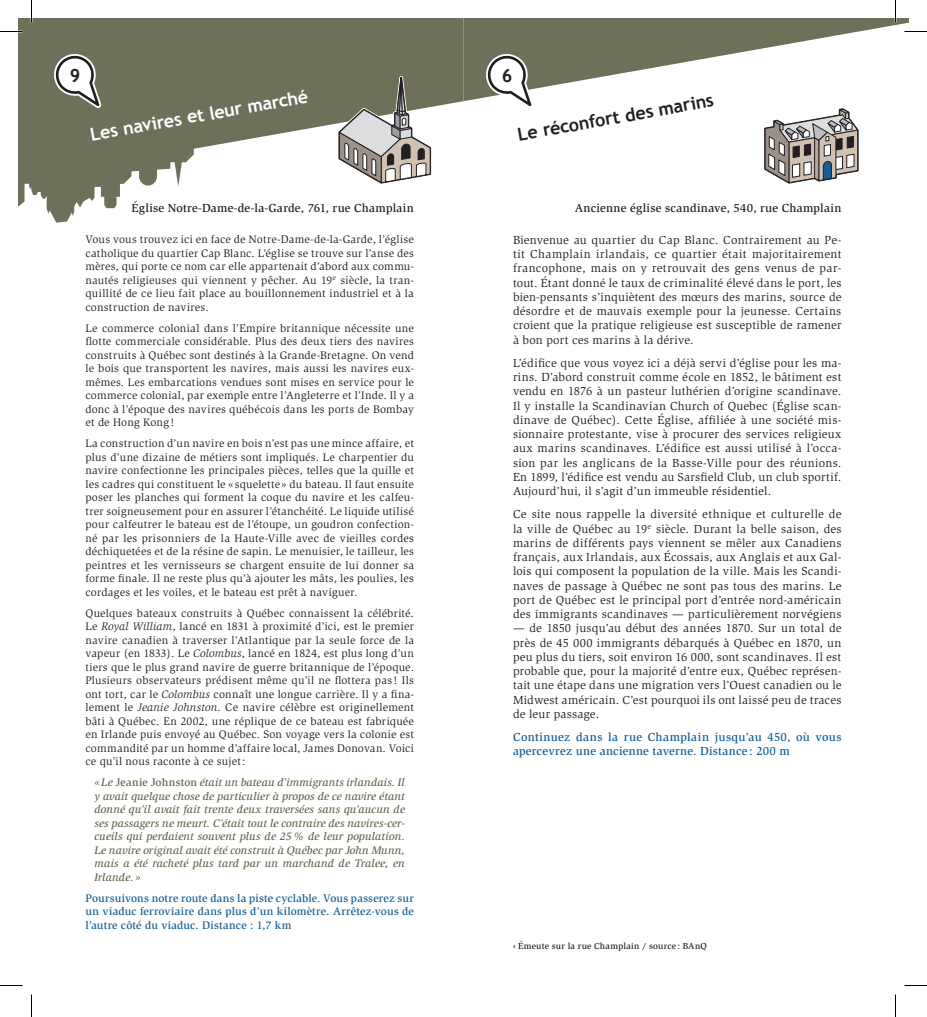
<style>
.page{position:relative;width:927px;height:1017px;background:#fff}
.page>*{position:absolute;margin:0;border:0;box-sizing:border-box;transform-origin:0 0}
.titre_blanc{font:700 18px "Trebuchet MS";color:#fff}
.titre_noir{font:700 18px "Trebuchet MS";color:#231f20}
.texte_regulier{font:12px/14.2px "Slimbach";letter-spacing:.02em;color:#231f20;text-align:justify}
.consignes{font:500 12px/14.2px "Slimbach";letter-spacing:.02em;color:#155d97}
.adresse{font:500 12px "Slimbach";letter-spacing:.02em;color:#231f20}
.texte_regulier-2{font:11.25px/13.5px "Slimbach";letter-spacing:.02em;color:#231f20;text-align:justify}
.testimonial{font:italic 500 11.25px/13.5px "Slimbach";letter-spacing:.01em;color:#60614b;text-align:justify}
.consignes-2{font:500 11.25px/13.5px "Slimbach";letter-spacing:.015em;color:#155d97;text-align:justify}
.source{font:500 9px "Slimbach";letter-spacing:.025em;color:#231f20}
.s1{font-style:italic}
.s2{font-style:normal}
.s3{font-weight:900}
</style>
<div class="page">
<svg style="left:18px;top:18px;width:446px;height:205px;fill:#6f705a"></svg>
<svg style="left:338px;top:76px;width:94px;height:108px"></svg>
<svg style="left:51px;top:53px;width:50px;height:55px"></svg>
<svg style="left:0;top:31px;width:22px;height:1px"></svg>
<svg style="left:0;top:985px;width:22px;height:1px"></svg>
<svg style="left:904px;top:985px;width:23px;height:1px"></svg>
<svg style="left:31px;top:0;width:1px;height:22px"></svg>
<svg style="left:31px;top:994px;width:1px;height:23px"></svg>
<svg style="left:464px;top:0;width:463px;height:184px"></svg>
<svg style="left:895px;top:994px;width:1px;height:23px"></svg>
<p class="titre_noir" style="left:70px;top:64px;width:12px">9</p>
<p class="titre_blanc" style="left:88px;top:123px;width:223px;rotate:-10deg">Les navires et leur marché</p>
<p class="adresse" style="left:132px;top:200px;width:284px">Église Notre-Dame-de-la-Garde, 761, rue Champlain</p>
<p class="texte_regulier-2" style="left:86px;top:233px;width:330px">Vous vous trouvez ici en face de Notre-Dame-de-la-Garde, l’église catholique du quartier Cap Blanc. L’église se trouve sur l’anse des mères, qui porte ce nom car elle appartenait d’abord aux commu&shy;nautés religieuses qui viennent y pêcher. Au 19<sup>e</sup> siècle, la tran&shy;quillité de ce lieu fait place au bouillonnement industriel et à la construction de navires.</p>
<p class="texte_regulier-2" style="left:86px;top:321px;width:330px">Le commerce colonial dans l’Empire britannique nécessite une flotte commerciale considérable. Plus des deux tiers des navires construits à Québec sont destinés à la Grande-Bretagne. On vend le bois que transportent les navires, mais aussi les navires eux&shy;mêmes. Les embarcations vendues sont mises en service pour le commerce colonial, par exemple entre l’Angleterre et l’Inde. Il y a donc à l’époque des navires québécois dans les ports de Bombay et de Hong Kong!</p>
<p class="texte_regulier-2" style="left:86px;top:437px;width:330px">La construction d’un navire en bois n’est pas une mince affaire, et plus d’une dizaine de métiers sont impliqués. Le charpentier du navire confectionne les principales pièces, telles que la quille et les cadres qui constituent le «squelette» du bateau. Il faut ensuite poser les planches qui forment la coque du navire et les calfeu&shy;trer soigneusement pour en assurer l’étanchéité. Le liquide utilisé pour calfeutrer le bateau est de l’étoupe, un goudron confection&shy;né par les prisonniers de la Haute-Ville avec de vieilles cordes déchiquetées et de la résine de sapin. Le menuisier, le tailleur, les peintres et les vernisseurs se chargent ensuite de lui donner sa forme finale. Il ne reste plus qu’à ajouter les mâts, les poulies, les cordages et les voiles, et le bateau est prêt à naviguer.</p>
<p class="texte_regulier-2" style="left:86px;top:606px;width:330px">Quelques bateaux construits à Québec connaissent la célébrité.<br>Le <span class="s1">Royal William</span>, lancé en 1831 à proximité d’ici, est le premier navire canadien à traverser l’Atlantique par la seule force de la vapeur (en 1833). Le <span class="s1">Colombus</span>, lancé en 1824, est plus long d’un tiers que le plus grand navire de guerre britannique de l’époque.<br>Plusieurs observateurs prédisent même qu’il ne flottera pas! Ils ont tort, car le <span class="s1">Colombus</span> connaît une longue carrière. Il y a fina&shy;lement le <span class="s1">Jeanie Johnston</span>. Ce navire célèbre est originellement bâti à Québec. En 2002, une réplique de ce bateau est fabriquée en Irlande puis envoyé au Québec. Son voyage vers la colonie est commandité par un homme d’affaire local, James Donovan. Voici ce qu’il nous raconte à ce sujet:</p>
<p class="testimonial" style="left:94px;top:776px;width:312px">« Le <span class="s2">Jeanie Johnston</span> était un bateau d’immigrants irlandais. Il y avait quelque chose de particulier à propos de ce navire étant donné qu’il avait fait trente deux traversées sans qu’aucun de ses passagers ne meurt. C’était tout le contraire des navires-cer&shy;cueils qui perdaient souvent plus de 25 % de leur population.<br>Le navire original avait été construit à Québec par John Munn, mais a été racheté plus tard par un marchand de Tralee, en Irlande. »</p>
<p class="consignes-2" style="left:86px;top:891px;width:330px">Poursuivons notre route dans la piste cyclable. Vous passerez sur un viaduc ferroviaire dans plus d’un kilomètre. Arrêtez-vous de l’autre côté du viaduc. Distance : 1,7 km</p>
<p class="titre_noir" style="left:502px;top:64px;width:12px">6</p>
<p class="titre_noir" style="left:516px;top:123px;width:200px;rotate:-10deg">Le réconfort des marins</p>
<p class="adresse" style="left:575px;top:200px;width:268px">Ancienne église scandinave, 540, rue Champlain</p>
<p class="texte_regulier" style="left:513px;top:233px;width:330px">Bienvenue au quartier du Cap Blanc. Contrairement au Pe&shy;tit Champlain irlandais, ce quartier était majoritairement francophone, mais on y retrouvait des gens venus de par&shy;tout. Étant donné le taux de criminalité élevé dans le port, les bien-pensants s’inquiètent des mœurs des marins, source de désordre et de mauvais exemple pour la jeunesse. Certains croient que la pratique religieuse est susceptible de ramener à bon port ces marins à la dérive.</p>
<p class="texte_regulier" style="left:513px;top:356px;width:330px">L’édifice que vous voyez ici a déjà servi d’église pour les ma&shy;rins. D’abord construit comme école en 1852, le bâtiment est vendu en 1876 à un pasteur luthérien d’origine scandinave.<br>Il y installe la Scandinavian Church of Quebec (Église scan&shy;dinave de Québec). Cette Église, affiliée à une société mis&shy;sionnaire protestante, vise à procurer des services religieux aux marins scandinaves. L’édifice est aussi utilisé à l’occa&shy;sion par les anglicans de la Basse-Ville pour des réunions.<br>En 1899, l’édifice est vendu au Sarsfield Club, un club sportif.<br>Aujourd’hui, il s’agit d’un immeuble résidentiel.</p>
<p class="texte_regulier" style="left:513px;top:507px;width:330px">Ce site nous rappelle la diversité ethnique et culturelle de la ville de Québec au 19<sup>e</sup> siècle. Durant la belle saison, des marins de différents pays viennent se mêler aux Canadiens français, aux Irlandais, aux Écossais, aux Anglais et aux Gal&shy;lois qui composent la population de la ville. Mais les Scandi&shy;naves de passage à Québec ne sont pas tous des marins. Le port de Québec est le principal port d’entrée nord-américain des immigrants scandinaves — particulièrement norvégiens</p>
<p class="texte_regulier" style="left:513px;top:621px;width:330px">— de 1850 jusqu’au début des années 1870. Sur un total de près de 45 000 immigrants débarqués à Québec en 1870, un peu plus du tiers, soit environ 16 000, sont scandinaves. Il est probable que, pour la majorité d’entre eux, Québec représen&shy;tait une étape dans une migration vers l’Ouest canadien ou le Midwest américain. C’est pourquoi ils ont laissé peu de traces de leur passage.</p>
<p class="consignes" style="left:513px;top:730px;width:330px">Continuez dans la rue Champlain jusqu’au 450, où vous apercevrez une ancienne taverne. Distance: 200 m</p>
<p class="source" style="left:513px;top:940px;width:195px"><span class="s3">‹</span> Émeute sur la rue Champlain / source: BAnQ</p>
</div>
